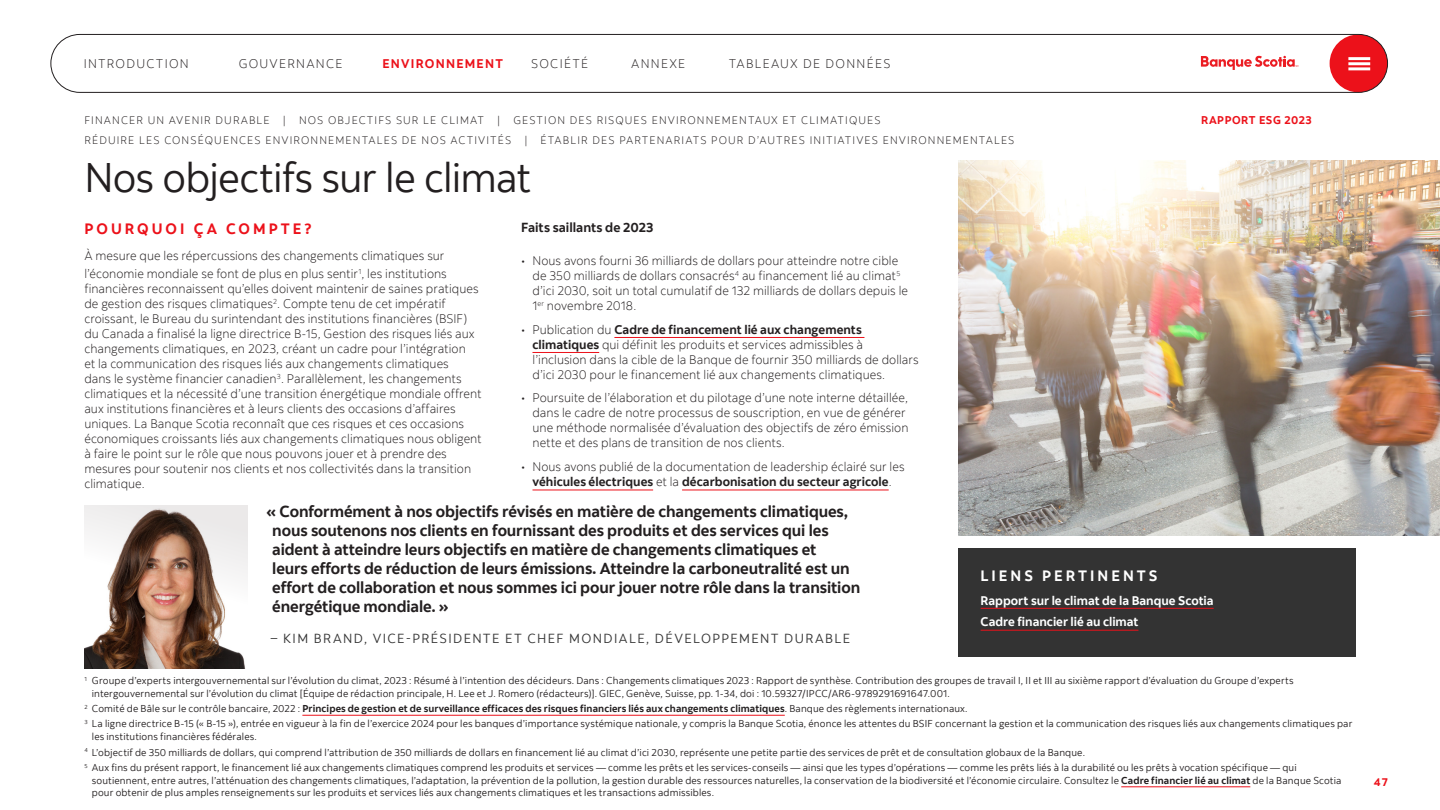
<style>
.page{position:relative;width:1440px;height:810px;background:#fff}
.page>*{position:absolute;margin:0;border:0;box-sizing:border-box;transform-origin:0 0}
.t1{font:41.25px "Scotia";letter-spacing:-.025em;color:#231f20}
.t2{font:700 16px/19.1px "Scotia";letter-spacing:-.005em;color:#231f20}
.t3{font:700 15px "Scotia";letter-spacing:.2em;color:#ec111a}
.H2-Data-Metric{font:700 15px "Scotia";letter-spacing:.2em;color:#fff}
.Quote_name-title{font:13.12px "Scotia";letter-spacing:.105em;color:#333}
.Body{font:700 13.12px "Scotia";color:#231f20}
.Body-2{font:300 12.5px/15px "Scotia";color:#231f20}
.Body_rev-wht{font:700 12.5px "Scotia";letter-spacing:-.005em;color:#fff}
.Body-3{font:300 12.5px "Scotia";letter-spacing:.1em;color:#231f20}
.t4{font:700 12.5px "Scotia";letter-spacing:.1em;color:#ec111a}
.t5{font:700 11.25px "Scotia";letter-spacing:.05em;color:#ec111a}
.t6{font:300 11px "Scotia";letter-spacing:.1em;color:#231f20}
.Footnotes_MiBe{font:10px/12.8px "Scotia";letter-spacing:.015em;color:#231f20}
.Footnotes_MiBe-2{font:700 10px "Scotia";letter-spacing:.01em;color:#231f20}
.s1{font-weight:700}
.s2{font-weight:400}
</style>
<div class="page">
<hr style="left:302px;top:715px;width:483px;height:1px;background:#ec111a">
<hr style="left:1121px;top:786px;width:129px;height:1px;background:#ec111a">
<hr style="left:614px;top:337px;width:250px;height:1px;background:#ec111a">
<hr style="left:532px;top:352px;width:67px;height:1px;background:#ec111a">
<hr style="left:532px;top:490px;width:121px;height:1px;background:#ec111a">
<hr style="left:682px;top:490px;width:207px;height:1px;background:#ec111a">
<img style="left:84px;top:645px;width:161px;height:23px">
<svg style="left:84px;top:505px;width:164px;height:140px"></svg>
<img style="left:958px;top:160px;width:482px;height:375px">
<div style="left:958px;top:548px;width:398px;height:109px;background:#333"></div>
<hr style="left:981px;top:608px;width:233px;height:1px;background:#ec111a">
<hr style="left:981px;top:630px;width:157px;height:1px;background:#ec111a">
<div style="left:1330px;top:34px;width:58px;height:58px;background:#ec111a;border-radius:50%"></div>
<hr style="left:1348px;top:57px;width:22px;height:3px;background:#fff">
<hr style="left:1348px;top:62px;width:22px;height:3px;background:#fff">
<hr style="left:1348px;top:67px;width:22px;height:3px;background:#fff">
<svg style="left:1201px;top:56px;width:98px;height:14px"></svg>
<div style="left:51px;top:34px;width:1337px;height:59px;border:1px solid #231f20;border-radius:29px"></div>
<p class="Body-3" style="left:84px;top:56px;width:106px">INTRODUCTION</p>
<p class="Body-3" style="left:239px;top:56px;width:105px">GOUVERNANCE</p>
<p class="t4" style="left:382px;top:56px;width:122px">ENVIRONNEMENT</p>
<p class="Body-3" style="left:531px;top:56px;width:58px">SOCIÉTÉ</p>
<p class="Body-2" style="left:631px;top:56px;width:56px">ANNEXE</p>
<p class="Body-3" style="left:729px;top:56px;width:163px">TABLEAUX DE DONNÉES</p>
<p class="t6" style="left:84px;top:113px;width:798px">FINANCER UN AVENIR DURABLE | NOS OBJECTIFS SUR LE CLIMAT | GESTION DES RISQUES ENVIRONNEMENTAUX ET CLIMATIQUES</p>
<p class="t5" style="left:1201px;top:113px;width:112px">RAPPORT ESG 2023</p>
<p class="t6" style="left:84px;top:133px;width:932px">RÉDUIRE LES CONSÉQUENCES ENVIRONNEMENTALES DE NOS ACTIVITÉS | ÉTABLIR DES PARTENARIATS POUR D’AUTRES INITIATIVES ENVIRONNEMENTALES</p>
<h1 class="t1" style="left:84px;top:152px;width:449px">Nos objectifs sur le climat</h1>
<p class="Body" style="left:521px;top:220px;width:134px">Faits saillants de 2023</p>
<p class="Body-2" style="left:532px;top:253px;width:377px;text-indent:-11px">• Nous avons fourni 36 milliards de dollars pour atteindre notre cible de 350 milliards de dollars consacrés<sup>4</sup> au financement lié au climat<sup>5 </sup>d’ici 2030, soit un total cumulatif de 132 milliards de dollars depuis le 1<sup>er</sup> novembre 2018.</p>
<p class="Body-2" style="left:532px;top:322px;width:388px;text-indent:-11px">• Publication du <span class="s1">Cadre de financement lié aux changements climatiques</span> qui définit les produits et services admissibles à l’inclusion dans la cible de la Banque de fournir 350 milliards de dollars d’ici 2030 pour le financement lié aux changements climatiques.</p>
<p class="Body-2" style="left:532px;top:390px;width:378px;text-indent:-11px">• Poursuite de l’élaboration et du pilotage d’une note interne détaillée, dans le cadre de notre processus de souscription, en vue de générer une méthode normalisée d’évaluation des objectifs de zéro émission nette et des plans de transition de nos clients.</p>
<p class="Body-2" style="left:521px;top:459px;width:385px;text-align:center">• Nous avons publié de la documentation de leadership éclairé sur les <span class="s1">véhicules électriques</span> et la <span class="s1">décarbonisation du secteur agricole</span>.</p>
<p class="t2" style="left:272px;top:501px;width:590px;text-indent:-6px">« Conformément à nos objectifs révisés en matière de changements climatiques, nous soutenons nos clients en fournissant des produits et des services qui les aident à atteindre leurs objectifs en matière de changements climatiques et<br>leurs efforts de réduction de leurs émissions. Atteindre la carboneutralité est un effort de collaboration et nous sommes ici pour jouer notre rôle dans la transition énergétique mondiale. »</p>
<p class="Quote_name-title" style="left:271px;top:630px;width:581px">– KIM BRAND, VICE-PRÉSIDENTE ET CHEF MONDIALE, DÉVELOPPEMENT DURABLE</p>
<h2 class="t3" style="left:84px;top:220px;width:229px">POURQUOI ÇA COMPTE?</h2>
<p class="Body-2" style="left:84px;top:247px;width:364px;line-height:17.5px">À mesure que les répercussions des changements climatiques sur l’économie mondiale se font de plus en plus sentir<sup>1</sup>, les institutions</p>
<p class="Body-2" style="left:84px;top:281px;width:399px">financières reconnaissent qu’elles doivent maintenir de saines pratiques de gestion des risques climatiques<sup>2</sup>. Compte tenu de cet impératif croissant, le Bureau du surintendant des institutions financières (BSIF) du Canada a finalisé la ligne directrice B-15, Gestion des risques liés aux changements climatiques, en 2023, créant un cadre pour l’intégration<br>et la communication des risques liés aux changements climatiques<br>dans le système financier canadien<sup>3</sup>. Parallèlement, les changements climatiques et la nécessité d’une transition énergétique mondiale offrent aux institutions financières et à leurs clients des occasions d’affaires uniques. La Banque Scotia reconnaît que ces risques et ces occasions économiques croissants liés aux changements climatiques nous obligent à faire le point sur le rôle que nous pouvons jouer et à prendre des mesures pour soutenir nos clients et nos collectivités dans la transition climatique.</p>
<p class="H2-Data-Metric" style="left:981px;top:567px;width:178px">LIENS PERTINENTS</p>
<p class="Body_rev-wht" style="left:981px;top:592px;width:235px">Rapport sur le climat de la Banque Scotia</p>
<p class="Body_rev-wht" style="left:981px;top:614px;width:159px">Cadre financier lié au climat</p>
<p class="Footnotes_MiBe" style="left:92px;top:674px;width:1203px;text-indent:-8px"><sup>1</sup> Groupe d’experts intergouvernemental sur l’évolution du climat, 2023 : Résumé à l’intention des décideurs. Dans : Changements climatiques 2023 : Rapport de synthèse. Contribution des groupes de travail I, II et III au sixième rapport d’évaluation du Groupe d’experts intergouvernemental sur l’évolution du climat [Équipe de rédaction principale, H. Lee et J. Romero (rédacteurs)]. GIEC, Genève, Suisse, pp. 1-34, doi : 10.59327/IPCC/AR6-9789291691647.001.</p>
<p class="Footnotes_MiBe-2" style="left:84px;top:702px;width:885px"><sup>2</sup> <span class="s2">Comité de Bâle sur le contrôle bancaire, 2022 :</span> Principes de gestion et de surveillance efficaces des risques financiers liés aux changements climatiques<span class="s2">. Banque des règlements internationaux.</span></p>
<p class="Footnotes_MiBe" style="left:92px;top:717px;width:1262px;text-indent:-8px"><sup>3</sup> La ligne directrice B-15 (« B-15 »), entrée en vigueur à la fin de l’exercice 2024 pour les banques d’importance systémique nationale, y compris la Banque Scotia, énonce les attentes du BSIF concernant la gestion et la communication des risques liés aux changements climatiques par les institutions financières fédérales.</p>
<p class="Footnotes_MiBe" style="left:84px;top:746px;width:1002px"><sup>4</sup> L’objectif de 350 milliards de dollars, qui comprend l’attribution de 350 milliards de dollars en financement lié au climat d’ici 2030, représente une petite partie des services de prêt et de consultation globaux de la Banque.</p>
<p class="Footnotes_MiBe" style="left:92px;top:761px;width:1251px;text-indent:-8px"><sup>5</sup> Aux fins du présent rapport, le financement lié aux changements climatiques comprend les produits et services — comme les prêts et les services-conseils — ainsi que les types d’opérations — comme les prêts liés à la durabilité ou les prêts à vocation spécifique — qui soutiennent, entre autres, l’atténuation des changements climatiques, l’adaptation, la prévention de la pollution, la gestion durable des ressources naturelles, la conservation de la biodiversité et l’économie circulaire. Consultez le <span class="s1">Cadre financier lié au climat</span> de la Banque Scotia pour obtenir de plus amples renseignements sur les produits et services liés aux changements climatiques et les transactions admissibles.</p>
<p class="t5" style="left:1374px;top:775px;width:15px">47</p>
</div>
